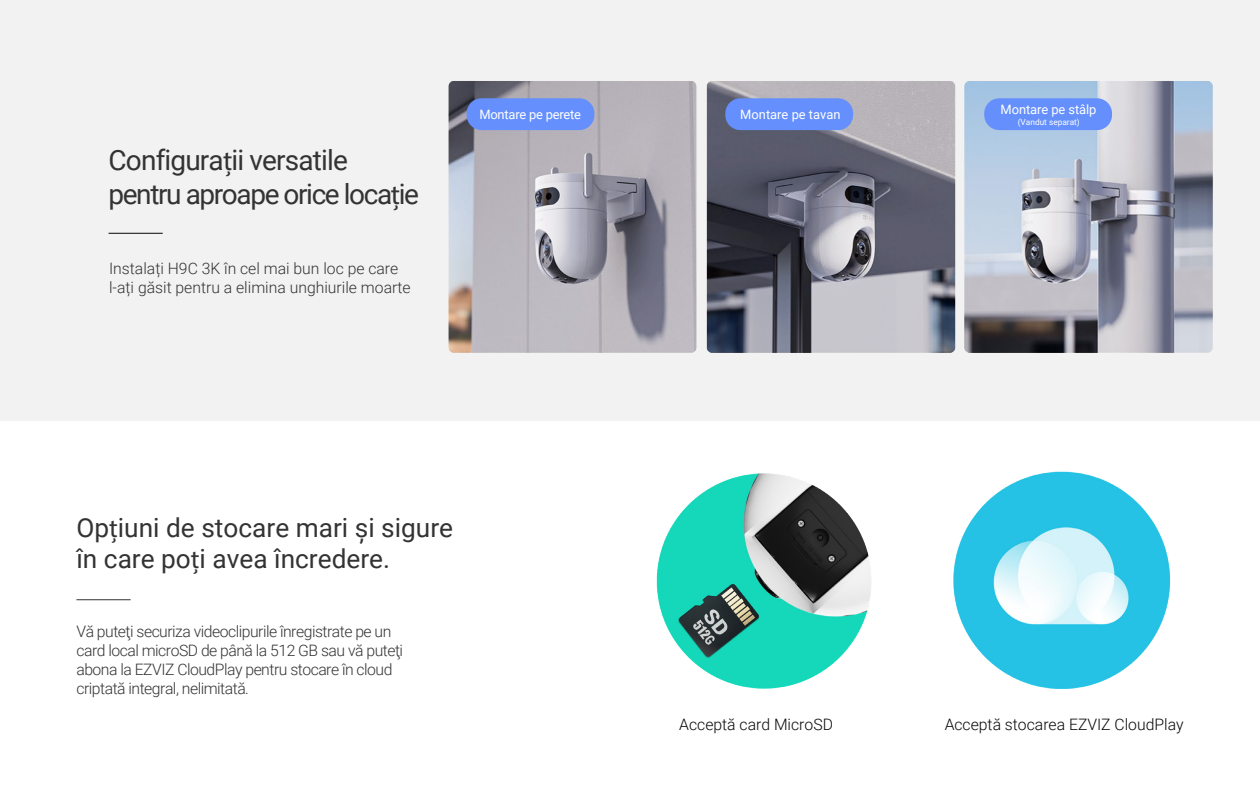
<style>
.page{position:relative;width:1260px;height:788px;background:#fff}
.page>*{position:absolute;margin:0;border:0;box-sizing:border-box;transform-origin:0 0}
.t1{font:28px/33.6px "Roboto";letter-spacing:-.05em;color:#333}
.t2{font:26.25px/31.5px "Roboto";color:#333}
.t3{font:300 15.75px/18.9px "Roboto";letter-spacing:-.03em;color:#333}
.t4{font:300 15.75px/18.9px "Roboto";color:#333}
.t5{font:300 15.75px "Roboto";color:#070707}
.t6{font:12.95px "Roboto";letter-spacing:-.005em;color:#fff}
.t7{font:8.31px "Roboto";color:#fff}
.s1{font-family:"Myriad Pro"}
</style>
<div class="page">
<div style="left:0;top:0;width:1260px;height:420px;background:#f2f2f2"></div>
<hr style="left:76px;top:599px;width:55px;height:1px;background:#333">
<hr style="left:109px;top:233px;width:54px;height:1px;background:#050505">
<img style="left:656px;top:471px;width:515px;height:218px">
<img style="left:448px;top:81px;width:765px;height:272px">
<div style="left:467px;top:98px;width:127px;height:32px;background:#648ffc;border-radius:15px"></div>
<div style="left:725px;top:98px;width:128px;height:32px;background:#648ffc;border-radius:15px"></div>
<div style="left:984px;top:98px;width:128px;height:32px;background:#648ffc;border-radius:15px"></div>
<h1 class="t1" style="left:109px;top:143px;width:312px">Configura<span class="s1">ț</span>ii versatile pentru aproape orice loca<span class="s1">ț</span>ie</h1>
<p class="t4" style="left:109px;top:258px;width:303px">Instalați H9C 3K în cel mai bun loc pe care l-ați găsit pentru a elimina unghiurile moarte</p>
<p class="t6" style="left:479px;top:105px;width:103px">Montare pe perete</p>
<p class="t6" style="left:740px;top:105px;width:102px">Montare pe tavan</p>
<p class="t6" style="left:1001px;top:101px;width:97px">Montare pe stâlp</p>
<p class="t7" style="left:1018px;top:116px;width:64px">(Vandut separat)</p>
<h2 class="t2" style="left:76px;top:510px;width:378px">Op<span class="s1">ț</span>iuni de stocare mari și sigure în care po<span class="s1">ț</span>i avea încredere.</h2>
<p class="t3" style="left:76px;top:621px;width:328px">Vă puteţi securiza videoclipurile înregistrate pe un card local microSD de până la 512 GB sau vă puteţi abona la EZVIZ CloudPlay pentru stocare în cloud criptată integral, nelimitată.</p>
<p class="t5" style="left:679px;top:713px;width:155px">Acceptă card MicroSD</p>
<p class="t5" style="left:945px;top:713px;width:241px">Acceptă stocarea EZVIZ CloudPlay</p>
</div>
